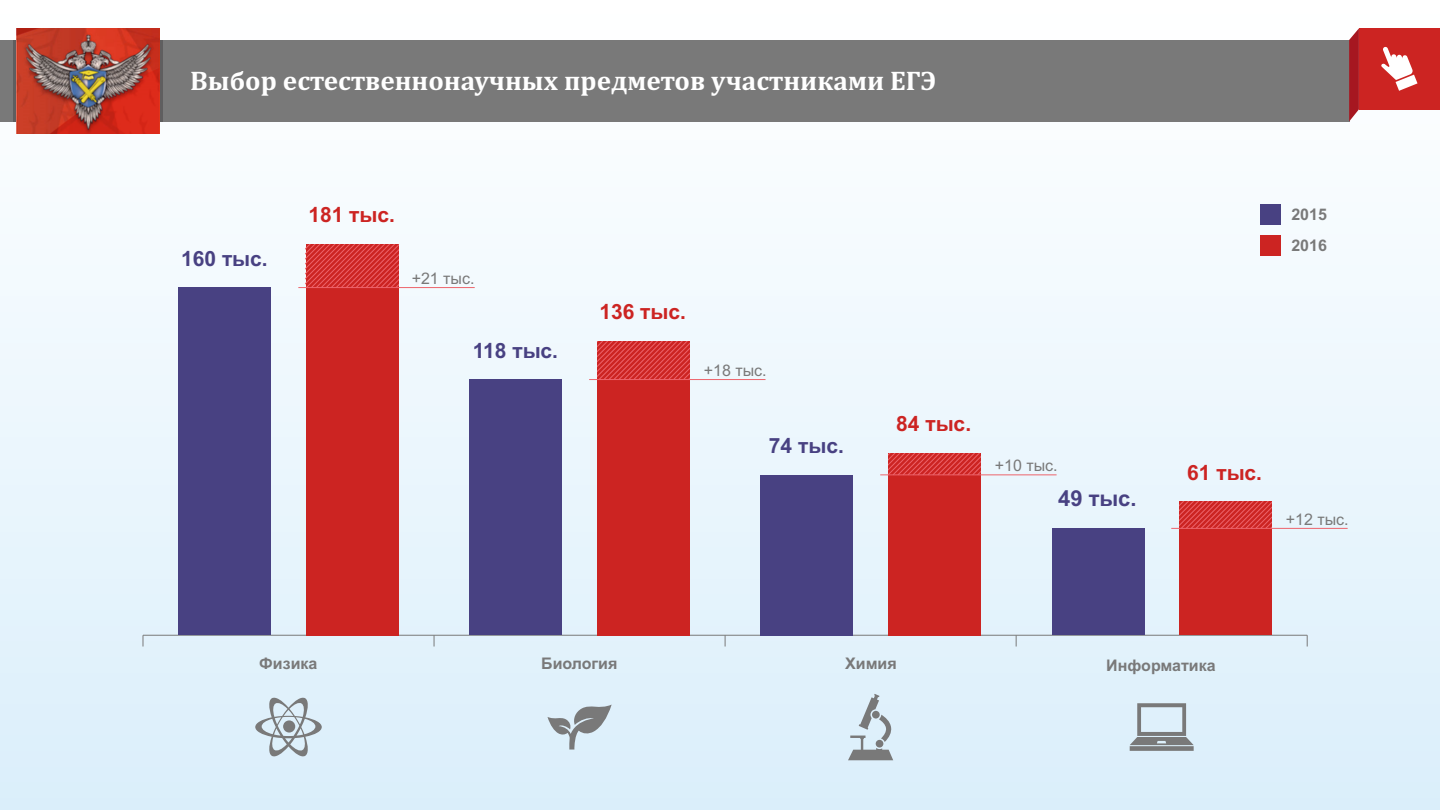
<style>
.page{position:relative;width:1440px;height:810px;background:#fff}
.page>*{position:absolute;margin:0;border:0;box-sizing:border-box;transform-origin:0 0}
.t1{font:700 27.2px "Cambria";color:#fff}
.t2{font:700 22px "Arial";color:#484182}
.t3{font:700 21px "Arial";color:#cc2422}
.t4{font:700 21px "Arial";color:#484182}
.t5{font:700 16px/31.3px "Arial";color:#797979}
.t6{font:16px "Arial";color:#797979}
</style>
<div class="page">
<div style="left:0;top:0;width:1440px;height:810px;background:linear-gradient(to bottom,#fff,#daeefa)"></div>
<div style="left:0;top:40px;width:1349px;height:82px;background:#797979"></div>
<div style="left:1359px;top:28px;width:81px;height:81px;background:#cc2422"></div>
<svg style="left:1349px;top:28px;width:10px;height:94px"></svg>
<svg style="left:13px;top:40px;width:150px;height:82px"></svg>
<img style="left:17px;top:28px;width:142px;height:105px">
<hr style="left:143px;top:635px;width:1164px;height:1px;background:#797979">
<svg style="left:434px;top:635px;width:1px;height:12px"></svg>
<svg style="left:725px;top:635px;width:1px;height:12px"></svg>
<svg style="left:1016px;top:635px;width:1px;height:12px"></svg>
<svg style="left:255px;top:696px;width:67px;height:62px;background:#c1ced6"></svg>
<svg style="left:848px;top:694px;width:45px;height:66px;background:#bcc8d0"></svg>
<svg style="left:547px;top:704px;width:65px;height:46px;background:#bac5cc"></svg>
<svg style="left:1307px;top:635px;width:1px;height:12px"></svg>
<svg style="left:143px;top:635px;width:1px;height:12px"></svg>
<svg style="left:1130px;top:703px;width:64px;height:48px;background:#b2bdc3"></svg>
<svg style="left:1381px;top:47px;width:37px;height:44px"></svg>
<div style="left:1260px;top:204px;width:20px;height:20px;background:#484182"></div>
<div style="left:1260px;top:236px;width:20px;height:20px;background:#cc2422"></div>
<div style="left:179px;top:288px;width:92px;height:347px;background:#484182"></div>
<div style="left:306px;top:244px;width:92px;height:391px;background:#cc2422"></div>
<svg style="left:306px;top:244px;width:92px;height:43px"></svg>
<div style="left:470px;top:380px;width:92px;height:255px;background:#484182"></div>
<div style="left:597px;top:341px;width:92px;height:294px;background:#cc2422"></div>
<svg style="left:597px;top:341px;width:92px;height:38px"></svg>
<div style="left:761px;top:475px;width:92px;height:160px;background:#484182"></div>
<div style="left:888px;top:453px;width:93px;height:182px;background:#cc2422"></div>
<svg style="left:888px;top:453px;width:93px;height:23px"></svg>
<div style="left:1052px;top:528px;width:92px;height:107px;background:#484182"></div>
<div style="left:1179px;top:502px;width:93px;height:133px;background:#cc2422"></div>
<svg style="left:1179px;top:502px;width:93px;height:26px"></svg>
<hr style="left:298px;top:287px;width:177px;height:1px;background:#ed646c">
<hr style="left:880px;top:474px;width:177px;height:1px;background:#ed646c">
<hr style="left:1171px;top:528px;width:177px;height:1px;background:#ed646c">
<hr style="left:589px;top:379px;width:177px;height:1px;background:#ed646c">
<p class="t1" style="left:190px;top:69px;width:748px">Выбор естественнонаучных предметов участниками ЕГЭ</p>
<p class="t4" style="left:181px;top:250px;width:88px">160 тыс.</p>
<p class="t3" style="left:308px;top:207px;width:88px">181 тыс.</p>
<p class="t6" style="left:412px;top:272px;width:64px">+21 тыс.</p>
<p class="t4" style="left:473px;top:342px;width:87px">118 тыс.</p>
<p class="t3" style="left:599px;top:304px;width:88px">136 тыс.</p>
<p class="t6" style="left:704px;top:364px;width:64px">+18 тыс.</p>
<p class="t4" style="left:769px;top:438px;width:76px">74 тыс.</p>
<p class="t3" style="left:896px;top:416px;width:76px">84 тыс.</p>
<p class="t6" style="left:995px;top:460px;width:64px">+10 тыс.</p>
<p class="t2" style="left:1058px;top:490px;width:80px">49 тыс.</p>
<p class="t5" style="left:1291px;top:200px;width:37px">2015<br>2016</p>
<p class="t3" style="left:1187px;top:464px;width:76px">61 тыс.</p>
<p class="t6" style="left:1286px;top:513px;width:64px">+12 тыс.</p>
<p class="t5" style="left:259px;top:649px;width:60px">Физика</p>
<p class="t5" style="left:541px;top:649px;width:78px">Биология</p>
<p class="t5" style="left:845px;top:649px;width:53px">Химия</p>
<p class="t5" style="left:1106px;top:651px;width:111px">Информатика</p>
</div>
